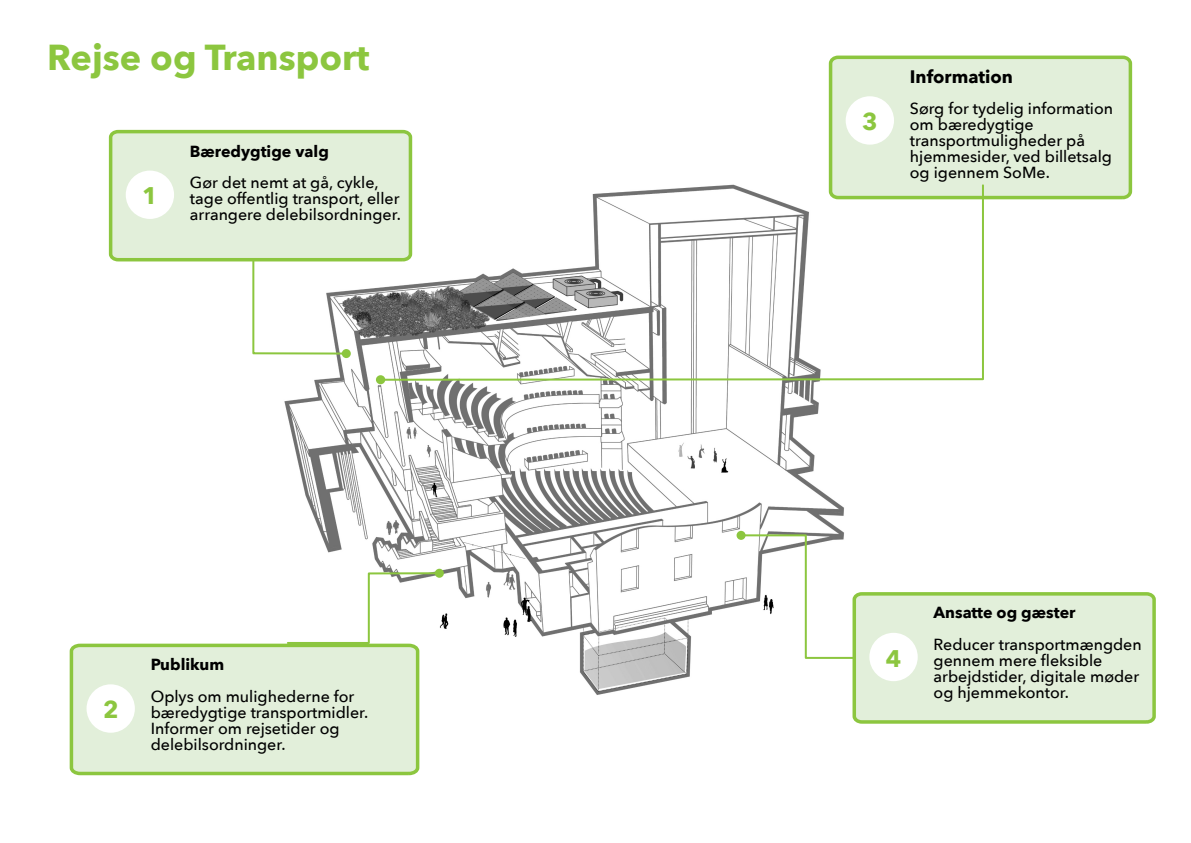
<style>
.page{position:relative;width:1191px;height:843px;background:#fff}
.page>*{position:absolute;margin:0;border:0;box-sizing:border-box;transform-origin:0 0}
.t1{font:700 36px "Avenir Next";color:#8cc63f}
.t2{font:700 24px "Avenir Next";color:#8cc63f}
.t3{font:700 18px "Avenir Next";color:#000}
.t4{font:500 16px/16px "Avenir Next";color:#000}
.t5{font:700 16px "Avenir Next";color:#000}
</style>
<div class="page">
<img style="left:284px;top:287px;width:560px;height:408px">
<svg style="left:286px;top:571px;width:155px;height:73px"></svg>
<div style="left:435px;top:568px;width:9px;height:9px;background:#8cc63f;border-radius:50%"></div>
<svg style="left:739px;top:533px;width:112px;height:126px"></svg>
<div style="left:736px;top:530px;width:9px;height:9px;background:#8cc63f;border-radius:50%"></div>
<svg style="left:851px;top:592px;width:305px;height:132px;background:#dbebce"></svg>
<div style="left:869px;top:632px;width:48px;height:48px;background:#fff;border-radius:50%"></div>
<svg style="left:828px;top:55px;width:305px;height:145px;background:#ddecd0"></svg>
<div style="left:845px;top:96px;width:49px;height:48px;background:#fff;border-radius:50%"></div>
<svg style="left:69px;top:641px;width:352px;height:135px;background:#ddecd0"></svg>
<div style="left:87px;top:684px;width:48px;height:48px;background:#fff;border-radius:50%"></div>
<svg style="left:252px;top:263px;width:96px;height:92px"></svg>
<div style="left:342px;top:349px;width:9px;height:9px;background:#8cc63f;border-radius:50%"></div>
<svg style="left:378px;top:183px;width:607px;height:198px"></svg>
<div style="left:376px;top:375px;width:9px;height:9px;background:#8cc63f;border-radius:50%"></div>
<svg style="left:108px;top:129px;width:306px;height:134px;background:#ddedd1"></svg>
<div style="left:126px;top:170px;width:48px;height:49px;background:#fff;border-radius:50%"></div>
<h1 class="t1" style="left:47px;top:34px;width:324px">Rejse og Transport</h1>
<h2 class="t2" style="left:142px;top:180px;width:17px">1</h2>
<p class="t5" style="left:190px;top:141px;width:140px">Bæredygtige valg</p>
<p class="t4" style="left:190px;top:175px;width:212px">Gør det nemt at gå, cykle, tage offentlig transport, eller arrangere delebilsordninger.</p>
<h2 class="t2" style="left:103px;top:693px;width:17px">2</h2>
<p class="t5" style="left:151px;top:653px;width:75px">Publikum</p>
<p class="t4" style="left:151px;top:688px;width:219px">Oplys om mulighederne for bæredygtige transportmidler.<br>Informer om rejsetider og delebilsordninger.</p>
<h2 class="t2" style="left:862px;top:106px;width:17px">3</h2>
<p class="t3" style="left:910px;top:65px;width:104px">Information</p>
<p class="t4" style="left:910px;top:100px;width:205px">Sørg for tydelig information om bæredygtige transportmuligheder på hjemmesider, ved billetsalg og igennem SoMe.</p>
<h2 class="t2" style="left:886px;top:642px;width:17px">4</h2>
<p class="t5" style="left:933px;top:602px;width:143px">Ansatte og gæster</p>
<p class="t4" style="left:933px;top:636px;width:210px">Reducer transportmængden gennem mere fleksible arbejdstider, digitale møder og hjemmekontor.</p>
</div>
